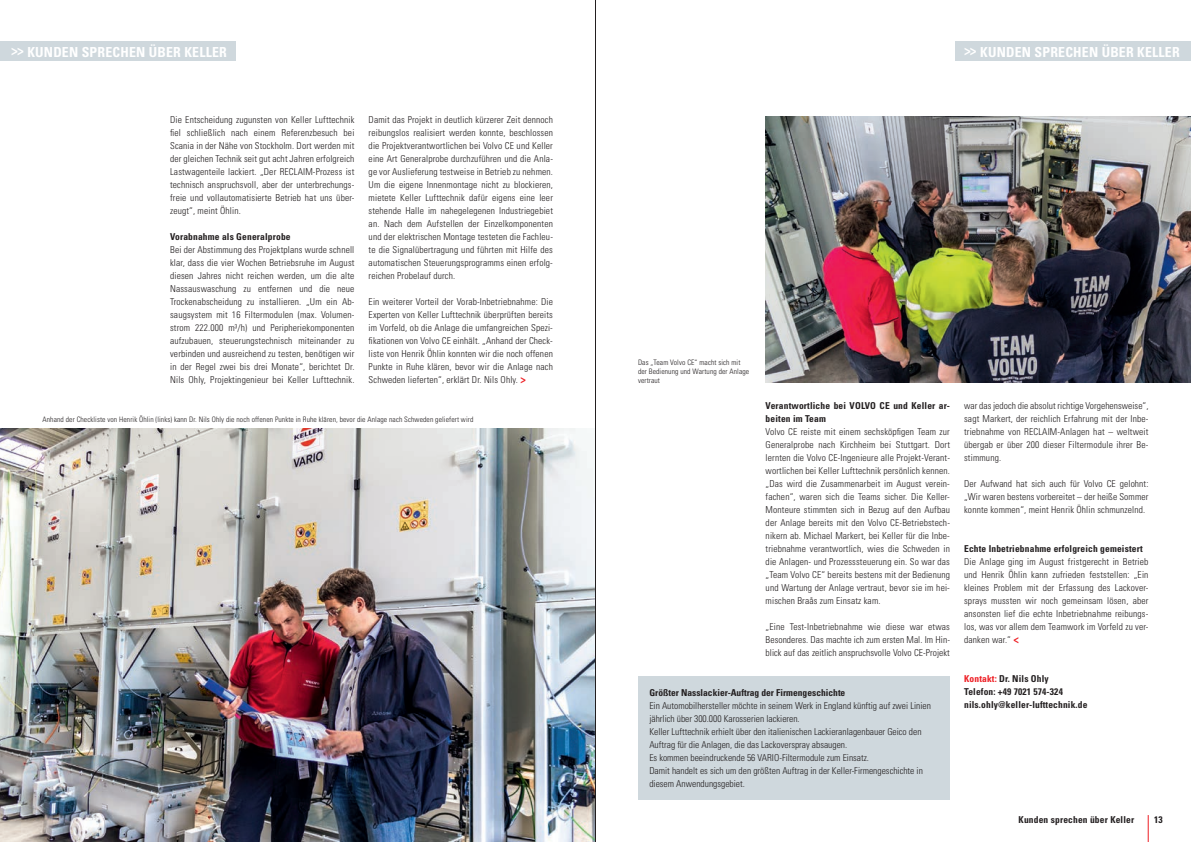
<style>
.page{position:relative;width:1191px;height:842px;background:#fff}
.page>*{position:absolute;margin:0;border:0;box-sizing:border-box;transform-origin:0 0}
.t1{font:700 condensed 13.8px "Univers";letter-spacing:.015em;color:#fff}
.t2{font:300 condensed 9.5px/13px "Univers";letter-spacing:.005em;color:#231f20;text-align:justify}
.t3{font:700 condensed 9.5px/13px "Univers";letter-spacing:.015em;color:#231f20}
.t4{font:300 condensed 7.5px/9px "Univers";letter-spacing:.015em;color:#231f20}
.s1{font-weight:700;font-size:11px;color:#ee1d23}
.s2{color:#ee1d23}
</style>
<div class="page">
<svg style="left:1148px;top:815px;width:1px;height:27px"></svg>
<img style="left:0;top:429px;width:595px;height:413px">
<div style="left:638px;top:676px;width:312px;height:123px;background:#cfd8dd"></div>
<img style="left:765px;top:117px;width:426px;height:265px">
<div style="left:955px;top:41px;width:236px;height:20px;background:#cfd8dd"></div>
<div style="left:0;top:41px;width:235px;height:20px;background:#cfd8dd"></div>
<hr style="left:595px;top:0;width:1px;height:842px;background:#231f20">
<h1 class="t1" style="left:11px;top:44px;width:217px">&gt;&gt; KUNDEN SPRECHEN ÜBER KELLER</h1>
<h1 class="t1" style="left:964px;top:44px;width:217px">&gt;&gt; KUNDEN SPRECHEN ÜBER KELLER</h1>
<p class="t2" style="left:170px;top:113px;width:186px">Die Entscheidung zugunsten von Keller Lufttechnik fiel schließlich nach einem Referenzbesuch bei Scania in der Nähe von Stockholm. Dort werden mit der gleichen Technik seit gut acht Jahren erfolgreich Lastwagenteile lackiert. „Der RECLAIM-Prozess ist technisch anspruchsvoll, aber der unterbrechungs&shy;freie und vollautomatisierte Betrieb hat uns über&shy;zeugt“, meint Öhlin.</p>
<p class="t3" style="left:170px;top:230px;width:122px">Vorabnahme als Generalprobe</p>
<p class="t2" style="left:170px;top:243px;width:186px">Bei der Abstimmung des Projektplans wurde schnell klar, dass die vier Wochen Betriebsruhe im August diesen Jahres nicht reichen werden, um die alte Nassauswaschung zu entfernen und die neue Trockenabscheidung zu installieren. „Um ein Ab&shy;saugsystem mit 16 Filtermodulen (max. Volumen&shy;strom 222.000 m³/h) und Peripheriekomponenten aufzubauen, steuerungstechnisch miteinander zu verbinden und ausreichend zu testen, benötigen wir in der Regel zwei bis drei Monate“, berichtet Dr.<br>Nils Ohly, Projektingenieur bei Keller Lufttechnik.</p>
<p class="t2" style="left:368px;top:113px;width:186px">Damit das Projekt in deutlich kürzerer Zeit dennoch reibungslos realisiert werden konnte, beschlossen die Projektverantwortlichen bei Volvo CE und Keller eine Art Generalprobe durchzuführen und die Anla&shy;ge vor Auslieferung testweise in Betrieb zu nehmen.<br>Um die eigene Innenmontage nicht zu blockieren, mietete Keller Lufttechnik dafür eigens eine leer stehende Halle im nahegelegenen Industriegebiet an. Nach dem Aufstellen der Einzelkomponenten und der elektrischen Montage testeten die Fachleu&shy;te die Signalübertragung und führten mit Hilfe des automatischen Steuerungsprogramms einen erfolg&shy;reichen Probelauf durch.</p>
<p class="t2" style="left:368px;top:295px;width:186px">Ein weiterer Vorteil der Vorab-Inbetriebnahme: Die Experten von Keller Lufttechnik überprüften bereits im Vorfeld, ob die Anlage die umfangreichen Spezi&shy;fikationen von Volvo CE einhält. „Anhand der Check&shy;liste von Henrik Öhlin konnten wir die noch offenen Punkte in Ruhe klären, bevor wir die Anlage nach Schweden lieferten“, erklärt Dr. Nils Ohly. <span class="s1">&gt;</span></p>
<p class="t4" style="left:43px;top:415px;width:432px">Anhand der Checkliste von Henrik Öhlin (links) kann Dr. Nils Ohly die noch offenen Punkte in Ruhe klären, bevor die Anlage nach Schweden geliefert wird</p>
<p class="t4" style="left:638px;top:358px;width:113px">Das „Team Volvo CE“ macht sich mit der Bedienung und Wartung der Anlage vertraut</p>
<p class="t3" style="left:765px;top:399px;width:186px">Verantwortliche bei VOLVO CE und Keller ar&shy;beiten im Team</p>
<p class="t2" style="left:765px;top:425px;width:186px">Volvo CE reiste mit einem sechsköpfigen Team zur Generalprobe nach Kirchheim bei Stuttgart. Dort lernten die Volvo CE-Ingenieure alle Projekt-Verant&shy;wortlichen bei Keller Lufttechnik persönlich kennen. „Das wird die Zusammenarbeit im August verein&shy;fachen“, waren sich die Teams sicher. Die Keller-Monteure stimmten sich in Bezug auf den Aufbau der Anlage bereits mit den Volvo CE-Betriebstech&shy;nikern ab. Michael Markert, bei Keller für die Inbe&shy;triebnahme verantwortlich, wies die Schweden in die Anlagen- und Prozesssteuerung ein. So war das „Team Volvo CE“ bereits bestens mit der Bedienung und Wartung der Anlage vertraut, bevor sie im hei&shy;mischen Braås zum Einsatz kam.</p>
<p class="t2" style="left:765px;top:620px;width:186px">„Eine Test-Inbetriebnahme wie diese war etwas Besonderes. Das machte ich zum ersten Mal. Im Hin&shy;blick auf das zeitlich anspruchsvolle Volvo CE-Projekt</p>
<p class="t3" style="left:649px;top:686px;width:197px">Größter Nasslackier-Auftrag der Firmengeschichte</p>
<p class="t2" style="left:649px;top:700px;width:283px;text-align:left">Ein Automobilhersteller möchte in seinem Werk in England künftig auf zwei Linien jährlich über 300.000 Karosserien lackieren.<br>Keller Lufttechnik erhielt über den italienischen Lackieranlagenbauer Geico den Auftrag für die Anlagen, die das Lackoverspray absaugen.<br>Es kommen beeindruckende 56 VARIO-Filtermodule zum Einsatz.<br>Damit handelt es sich um den größten Auftrag in der Keller-Firmengeschichte in diesem Anwendungsgebiet.</p>
<p class="t2" style="left:964px;top:399px;width:186px">war das jedoch die absolut richtige Vorgehensweise“, sagt Markert, der reichlich Erfahrung mit der Inbe&shy;triebnahme von RECLAIM-Anlagen hat – weltweit übergab er über 200 dieser Filtermodule ihrer Be&shy;stimmung.</p>
<p class="t2" style="left:964px;top:477px;width:186px">Der Aufwand hat sich auch für Volvo CE gelohnt: „Wir waren bestens vorbereitet – der heiße Sommer konnte kommen“, meint Henrik Öhlin schmunzelnd.</p>
<p class="t3" style="left:964px;top:542px;width:180px">Echte Inbetriebnahme erfolgreich gemeistert</p>
<p class="t2" style="left:964px;top:555px;width:186px">Die Anlage ging im August fristgerecht in Betrieb und Henrik Öhlin kann zufrieden feststellen: „Ein kleines Problem mit der Erfassung des Lackover&shy;sprays mussten wir noch gemeinsam lösen, aber ansonsten lief die echte Inbetriebnahme reibungs&shy;los, was vor allem dem Teamwork im Vorfeld zu ver&shy;danken war.“ <span class="s1">&lt;</span></p>
<p class="t3" style="left:964px;top:672px;width:125px"><span class="s2">Kontakt:</span> Dr. Nils Ohly<br>Telefon: +49 7021 574-324 nils.ohly@keller-lufttechnik.de</p>
<p class="t3" style="left:1018px;top:813px;width:117px">Kunden sprechen über Keller</p>
<p class="t3" style="left:1154px;top:813px;width:10px">13</p>
</div>
